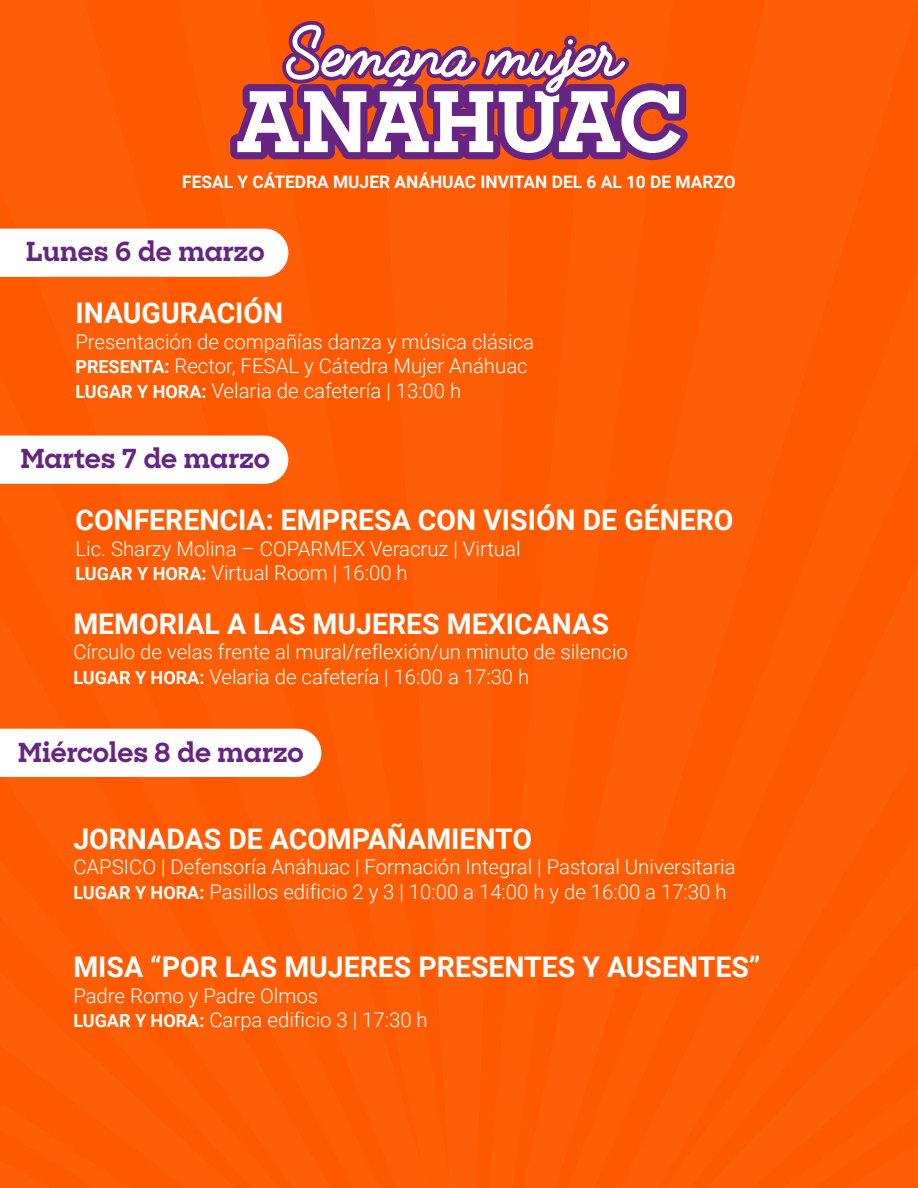
<style>
.page{position:relative;width:918px;height:1188px;background:#fff}
.page>*{position:absolute;margin:0;border:0;box-sizing:border-box;transform-origin:0 0}
.t1{font:700 28.5px "Roboto";color:#fff}
.t2{font:700 26.25px "Sharp Slab";letter-spacing:-.015em;color:#662483}
.t3{font:300 20.4px/24.5px "Roboto";color:#fff}
.t4{font:700 17.25px "Roboto";color:#fff}
.s1{font-weight:700;font-size:18px}
</style>
<div class="page">
<div style="left:454px;top:0;width:33px;height:1188px;background:#ff5e08"></div>
<div style="left:388px;top:0;width:66px;height:1188px;background:#ff5e08"></div>
<div style="left:0;top:0;width:388px;height:1188px;background:#ff5d06"></div>
<div style="left:0;top:581px;width:294px;height:607px;background:#ff5d06"></div>
<div style="left:0;top:945px;width:157px;height:243px;background:#ff5c04"></div>
<div style="left:487px;top:0;width:75px;height:1188px;background:#ff5900"></div>
<div style="left:562px;top:0;width:356px;height:1188px;background:#ff5d06"></div>
<div style="left:652px;top:541px;width:266px;height:647px;background:#ff5d06"></div>
<div style="left:761px;top:928px;width:157px;height:260px;background:#ff5d06"></div>
<svg style="left:230px;top:21px;width:459px;height:139px"></svg>
<svg style="left:0;top:229px;width:288px;height:48px"></svg>
<svg style="left:0;top:436px;width:288px;height:48px"></svg>
<svg style="left:0;top:729px;width:321px;height:48px"></svg>
<p class="t4" style="left:182px;top:169px;width:555px">FESAL Y CÁTEDRA MUJER ANÁHUAC INVITAN DEL 6 AL 10 DE MARZO</p>
<p class="t2" style="left:26px;top:233px;width:240px">Lunes 6 de marzo</p>
<h1 class="t1" style="left:75px;top:293px;width:209px">INAUGURACIÓN</h1>
<p class="t3" style="left:75px;top:329px;width:460px">Presentación de compañías danza y música clásica<br><span class="s1">PRESENTA:</span> Rector, FESAL y Cátedra Mujer Anáhuac<br><span class="s1">LUGAR Y HORA:</span> Velaria de cafetería | 13:00 h</p>
<p class="t2" style="left:20px;top:440px;width:252px">Martes 7 de marzo</p>
<h1 class="t1" style="left:75px;top:500px;width:660px">CONFERENCIA: EMPRESA CON VISIÓN DE GÉNERO</h1>
<p class="t3" style="left:75px;top:536px;width:447px">Lic. Sharzy Molina – COPARMEX Veracruz | Virtual<br><span class="s1">LUGAR Y HORA:</span> Virtual Room | 16:00 h</p>
<h1 class="t1" style="left:73px;top:603px;width:537px">MEMORIAL A LAS MUJERES MEXICANAS</h1>
<p class="t3" style="left:73px;top:639px;width:556px">Círculo de velas frente al mural/reflexión/un minuto de silencio<br><span class="s1">LUGAR Y HORA:</span> Velaria de cafetería | 16:00 a 17:30 h</p>
<p class="t2" style="left:18px;top:733px;width:288px">Miércoles 8 de marzo</p>
<h1 class="t1" style="left:73px;top:818px;width:460px">JORNADAS DE ACOMPAÑAMIENTO</h1>
<p class="t3" style="left:73px;top:854px;width:664px">CAPSICO | Defensoría Anáhuac | Formación Integral | Pastoral Universitaria<br><span class="s1">LUGAR Y HORA:</span> Pasillos edificio 2 y 3 | 10:00 a 14:00 h y de 16:00 a 17:30 h</p>
<h1 class="t1" style="left:73px;top:947px;width:689px">MISA “POR LAS MUJERES PRESENTES Y AUSENTES”</h1>
<p class="t3" style="left:73px;top:982px;width:356px">Padre Romo y Padre Olmos<br><span class="s1">LUGAR Y HORA:</span> Carpa edificio 3 | 17:30 h</p>
</div>
